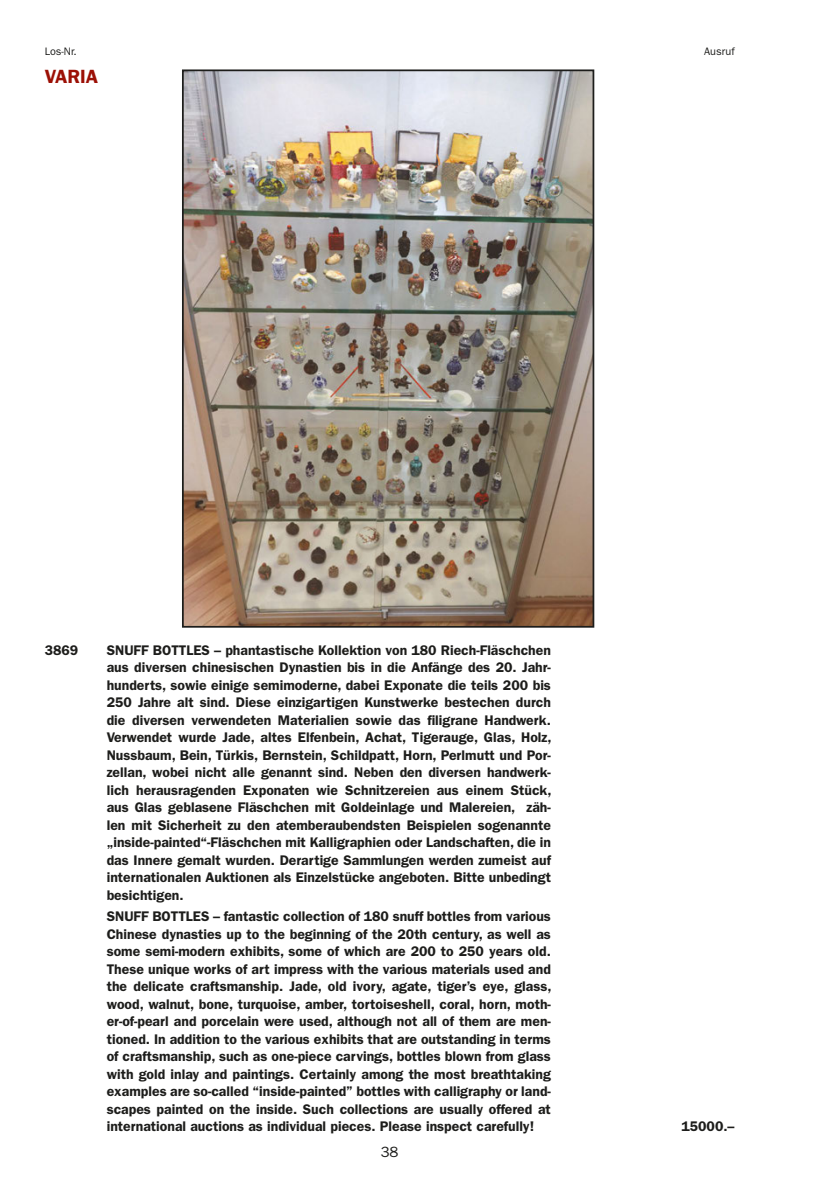
<style>
.page{position:relative;width:819px;height:1191px;background:#fff}
.page>*{position:absolute;margin:0;border:0;box-sizing:border-box;transform-origin:0 0}
.t1{font:600 19.25px "ITC Franklin Gothic Std";color:#9c1006}
.t2{font:14.88px "ITC Franklin Gothic Std";color:#1d1d1b}
.t3{font:600 14px/17.5px "ITC Franklin Gothic Std";color:#1d1d1b;text-align:justify}
.t4{font:10.85px "ITC Franklin Gothic Std";color:#1d1d1b}
</style>
<div class="page">
<img style="left:185px;top:72px;width:406px;height:552px">
<div style="left:182px;top:69px;width:412px;height:558px;border:2px solid #1d1d1b"></div>
<p class="t4" style="left:45px;top:45px;width:34px">Los-Nr.</p>
<p class="t4" style="left:704px;top:45px;width:32px">Ausruf</p>
<h1 class="t1" style="left:45px;top:65px;width:55px">VARIA</h1>
<p class="t3" style="left:45px;top:641px;width:35px">3869</p>
<p class="t3" style="left:107px;top:641px;width:446px">SNUFF BOTTLES – phantastische Kollektion von 180 Riech-Fläschchen aus diversen chinesischen Dynastien bis in die Anfänge des 20. Jahr&shy;hunderts, sowie einige semimoderne, dabei Exponate die teils 200 bis 250 Jahre alt sind. Diese einzigartigen Kunstwerke bestechen durch die diversen verwendeten Materialien sowie das filigrane Handwerk.<br>Verwendet wurde Jade, altes Elfenbein, Achat, Tigerauge, Glas, Holz, Nussbaum, Bein, Türkis, Bernstein, Schildpatt, Horn, Perlmutt und Por&shy;zellan, wobei nicht alle genannt sind. Neben den diversen handwerk&shy;lich herausragenden Exponaten wie Schnitzereien aus einem Stück, aus Glas geblasene Fläschchen mit Goldeinlage und Malereien, zäh&shy;len mit Sicherheit zu den atemberaubendsten Beispielen sogenannte „inside-painted“-Fläschchen mit Kalligraphien oder Landschaften, die in das Innere gemalt wurden. Derartige Sammlungen werden zumeist auf internationalen Auktionen als Einzelstücke angeboten. Bitte unbedingt besichtigen.</p>
<p class="t3" style="left:107px;top:907px;width:446px">SNUFF BOTTLES – fantastic collection of 180 snuff bottles from various Chinese dynasties up to the beginning of the 20th century, as well as some semi-modern exhibits, some of which are 200 to 250 years old.<br>These unique works of art impress with the various materials used and the delicate craftsmanship. Jade, old ivory, agate, tiger’s eye, glass, wood, walnut, bone, turquoise, amber, tortoiseshell, coral, horn, moth&shy;er-of-pearl and porcelain were used, although not all of them are men&shy;tioned. In addition to the various exhibits that are outstanding in terms of craftsmanship, such as one-piece carvings, bottles blown from glass with gold inlay and paintings. Certainly among the most breathtaking examples are so-called “inside-painted” bottles with calligraphy or land&shy;scapes painted on the inside. Such collections are usually offered at international auctions as individual pieces. Please inspect carefully!</p>
<p class="t2" style="left:380px;top:1143px;width:19px">38</p>
<p class="t3" style="left:681px;top:1117px;width:55px">15000.–</p>
</div>
